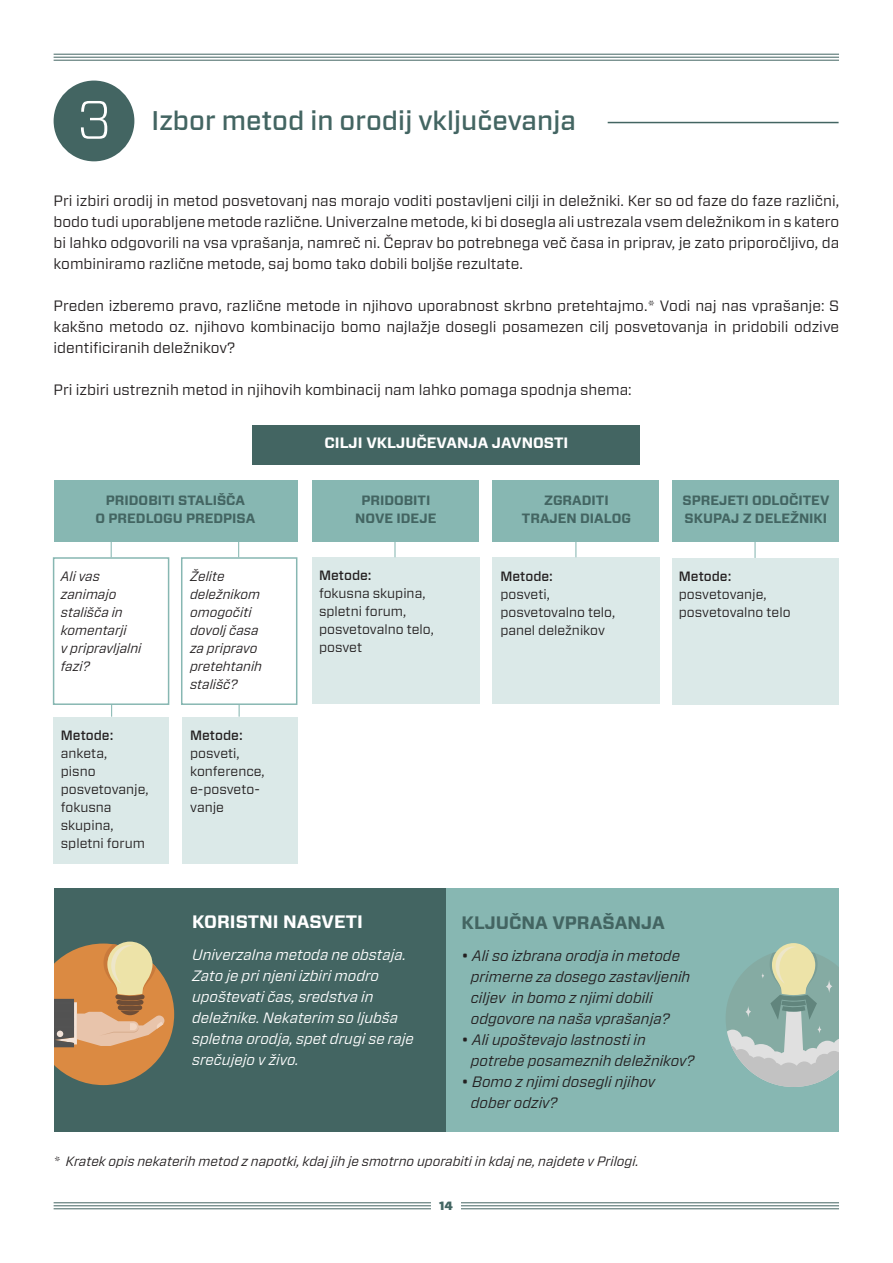
<style>
.page{position:relative;width:893px;height:1263px;background:#fff}
.page>*{position:absolute;margin:0;border:0;box-sizing:border-box;transform-origin:0 0}
.t1{font:300 54px "Forza";color:#fff}
.t2{font:500 27px "Forza";color:#436562}
.t3{font:700 18px "Forza";color:#436562}
.t4{font:700 18px "Forza";color:#fff}
.t5{font:15px/21px "Forza";color:#231f20;text-align:justify}
.t6{font:italic 15px "Forza";color:#231f20}
.t7{font:italic 15px/21px "Forza";color:#fff}
.t8{font:700 15px "Forza";color:#fff}
.t9{font:13.5px/18px "Forza";color:#231f20}
.t10{font:italic 13.5px "Forza";color:#231f20}
.t11{font:700 13.5px "Forza";color:#436562}
.t12{font:500 13.5px "Forza";color:#231f20}
.t13{font:900 12px "Forza";color:#436562}
.s1{font-style:normal}
</style>
<div class="page">
<hr style="left:54px;top:1202px;width:785px;height:1px;background:#436562">
<hr style="left:54px;top:1205px;width:785px;height:1px;background:#436562">
<hr style="left:54px;top:1208px;width:785px;height:1px;background:#436562">
<div style="left:432px;top:1200px;width:29px;height:13px;background:#fff"></div>
<hr style="left:54px;top:54px;width:785px;height:1px;background:#436562">
<hr style="left:54px;top:57px;width:785px;height:1px;background:#436562">
<hr style="left:54px;top:60px;width:785px;height:1px;background:#436562">
<div style="left:54px;top:81px;width:80px;height:80px;background:#436562;border-radius:50%"></div>
<hr style="left:608px;top:122px;width:231px;height:1px;background:#436562">
<div style="left:54px;top:888px;width:785px;height:244px;background:#436562"></div>
<div style="left:446px;top:888px;width:393px;height:244px;background:#87b7b2"></div>
<div style="left:33px;top:943px;width:141px;height:142px;background:#db8a42;border-radius:50%"></div>
<svg style="left:54px;top:941px;width:110px;height:106px"></svg>
<div style="left:0;top:886px;width:54px;height:308px;background:#fff"></div>
<svg style="left:727px;top:943px;width:112px;height:144px"></svg>
<div style="left:252px;top:425px;width:388px;height:40px;background:#436562"></div>
<div style="left:54px;top:479px;width:243px;height:62px;background:#87b7b2"></div>
<div style="left:53px;top:557px;width:116px;height:148px;border:2px solid #87b7b2"></div>
<div style="left:181px;top:557px;width:116px;height:148px;border:2px solid #87b7b2"></div>
<div style="left:312px;top:557px;width:167px;height:147px;background:#dbe9e8"></div>
<div style="left:492px;top:557px;width:168px;height:147px;background:#dbe9e8"></div>
<div style="left:673px;top:558px;width:166px;height:146px;background:#dbe9e8"></div>
<div style="left:54px;top:717px;width:115px;height:147px;background:#dbe9e8"></div>
<div style="left:182px;top:717px;width:115px;height:147px;background:#dbe9e8"></div>
<div style="left:312px;top:479px;width:167px;height:62px;background:#87b7b2"></div>
<div style="left:492px;top:479px;width:167px;height:62px;background:#87b7b2"></div>
<div style="left:673px;top:479px;width:166px;height:62px;background:#87b7b2"></div>
<svg style="left:111px;top:541px;width:1px;height:16px"></svg>
<svg style="left:238px;top:541px;width:1px;height:16px"></svg>
<svg style="left:111px;top:704px;width:1px;height:13px"></svg>
<svg style="left:239px;top:704px;width:1px;height:13px"></svg>
<svg style="left:394px;top:541px;width:1px;height:16px"></svg>
<svg style="left:575px;top:541px;width:1px;height:16px"></svg>
<svg style="left:754px;top:541px;width:2px;height:17px"></svg>
<p class="t1" style="left:77px;top:83px;width:37px">3</p>
<p class="t2" style="left:152px;top:102px;width:426px">Izbor metod in orodij vključevanja</p>
<p class="t5" style="left:54px;top:190px;width:787px">Pri izbiri orodij in metod posvetovanj nas morajo voditi postavljeni cilji in deležniki. Ker so od faze do faze različni, bodo tudi uporabljene metode različne. Univerzalne metode, ki bi dosegla ali ustrezala vsem deležnikom in s katero bi lahko odgovorili na vsa vprašanja, namreč ni. Čeprav bo potrebnega več časa in priprav, je zato priporočljivo, da kombiniramo različne metode, saj bomo tako dobili boljše rezultate.</p>
<p class="t5" style="left:54px;top:295px;width:787px">Preden izberemo pravo, različne metode in njihovo uporabnost skrbno pretehtajmo.* Vodi naj nas vprašanje: S kakšno metodo oz. njihovo kombinacijo bomo najlažje dosegli posamezen cilj posvetovanja in pridobili odzive identificiranih deležnikov?</p>
<p class="t5" style="left:54px;top:379px;width:580px">Pri izbiri ustreznih metod in njihovih kombinacij nam lahko pomaga spodnja shema:</p>
<p class="t11" style="left:106px;top:491px;width:141px">PRIDOBITI STALIŠČA</p>
<p class="t11" style="left:96px;top:509px;width:161px">O PREDLOGU PREDPISA</p>
<p class="t10" style="left:61px;top:567px;width:41px">Ali vas</p>
<p class="t10" style="left:61px;top:585px;width:57px">zanimajo</p>
<p class="t10" style="left:61px;top:603px;width:63px">stališča in</p>
<p class="t10" style="left:61px;top:621px;width:67px">komentarji</p>
<p class="t10" style="left:61px;top:639px;width:82px">v pripravljalni</p>
<p class="t10" style="left:61px;top:657px;width:30px">fazi?</p>
<p class="t12" style="left:61px;top:726px;width:54px">Metode:</p>
<p class="t9" style="left:61px;top:744px;width:48px">anketa,</p>
<p class="t9" style="left:61px;top:762px;width:36px">pisno</p>
<p class="t9" style="left:61px;top:780px;width:89px">posvetovanje,</p>
<p class="t9" style="left:61px;top:798px;width:52px">fokusna</p>
<p class="t9" style="left:61px;top:816px;width:54px">skupina,</p>
<p class="t9" style="left:61px;top:834px;width:86px">spletni forum</p>
<p class="t10" style="left:190px;top:567px;width:36px">Želite</p>
<p class="t10" style="left:190px;top:585px;width:72px">deležnikom</p>
<p class="t10" style="left:190px;top:603px;width:63px">omogočiti</p>
<p class="t10" style="left:190px;top:621px;width:70px">dovolj časa</p>
<p class="t10" style="left:190px;top:639px;width:69px">za pripravo</p>
<p class="t10" style="left:190px;top:657px;width:74px">pretehtanih</p>
<p class="t10" style="left:190px;top:675px;width:49px">stališč?</p>
<p class="t12" style="left:190px;top:726px;width:54px">Metode:</p>
<p class="t9" style="left:190px;top:744px;width:51px">posveti,</p>
<p class="t9" style="left:190px;top:762px;width:76px">konference,</p>
<p class="t9" style="left:190px;top:780px;width:71px">e-posveto&shy;vanje</p>
<p class="t8" style="left:324px;top:433px;width:245px">CILJI VKLJUČEVANJA JAVNOSTI</p>
<p class="t11" style="left:361px;top:491px;width:71px">PRIDOBITI</p>
<p class="t11" style="left:355px;top:509px;width:83px">NOVE IDEJE</p>
<p class="t11" style="left:544px;top:491px;width:66px">ZGRADITI</p>
<p class="t11" style="left:522px;top:509px;width:111px">TRAJEN DIALOG</p>
<p class="t11" style="left:682px;top:491px;width:148px">SPREJETI ODLOČITEV</p>
<p class="t11" style="left:685px;top:509px;width:144px">SKUPAJ Z DELEŽNIKI</p>
<p class="t12" style="left:319px;top:566px;width:54px">Metode:</p>
<p class="t9" style="left:319px;top:584px;width:108px">fokusna skupina,</p>
<p class="t9" style="left:319px;top:602px;width:89px">spletni forum,</p>
<p class="t9" style="left:319px;top:620px;width:116px">posvetovalno telo,</p>
<p class="t9" style="left:319px;top:638px;width:45px">posvet</p>
<p class="t12" style="left:500px;top:567px;width:54px">Metode:</p>
<p class="t9" style="left:500px;top:585px;width:51px">posveti,</p>
<p class="t9" style="left:500px;top:603px;width:116px">posvetovalno telo,</p>
<p class="t9" style="left:500px;top:621px;width:106px">panel deležnikov</p>
<p class="t12" style="left:679px;top:567px;width:54px">Metode:</p>
<p class="t9" style="left:679px;top:585px;width:89px">posvetovanje,</p>
<p class="t9" style="left:679px;top:603px;width:113px">posvetovalno telo</p>
<p class="t4" style="left:192px;top:909px;width:172px">KORISTNI NASVETI</p>
<p class="t3" style="left:462px;top:911px;width:205px">KLJUČNA VPRAŠANJA</p>
<p class="t7" style="left:192px;top:944px;width:216px">Univerzalna metoda ne obstaja.<br>Zato je pri njeni izbiri modro</p>
<p class="t7" style="left:192px;top:986px;width:183px">upoštevati čas, sredstva in</p>
<p class="t7" style="left:192px;top:1007px;width:223px">deležnike. Nekaterim so ljubša spletna orodja, spet drugi se raje srečujejo v živo.</p>
<p class="t6" style="left:462px;top:945px;width:220px"><span class="s1">•</span> Ali so izbrana orodja in metode</p>
<p class="t6" style="left:471px;top:966px;width:221px">primerne za dosego zastavljenih</p>
<p class="t6" style="left:471px;top:987px;width:183px">ciljev in bomo z njimi dobili</p>
<p class="t6" style="left:471px;top:1008px;width:200px">odgovore na naša vprašanja?</p>
<p class="t6" style="left:462px;top:1029px;width:186px"><span class="s1">•</span> Ali upoštevajo lastnosti in</p>
<p class="t6" style="left:471px;top:1050px;width:225px">potrebe posameznih deležnikov?</p>
<p class="t6" style="left:462px;top:1071px;width:195px"><span class="s1">•</span> Bomo z njimi dosegli njihov</p>
<p class="t6" style="left:471px;top:1092px;width:88px">dober odziv?</p>
<p class="t10" style="left:53px;top:1152px;width:587px">* Kratek opis nekaterih metod z napotki, kdaj jih je smotrno uporabiti in kdaj ne, najdete v Prilogi.</p>
<p class="t13" style="left:439px;top:1198px;width:16px">14</p>
</div>
